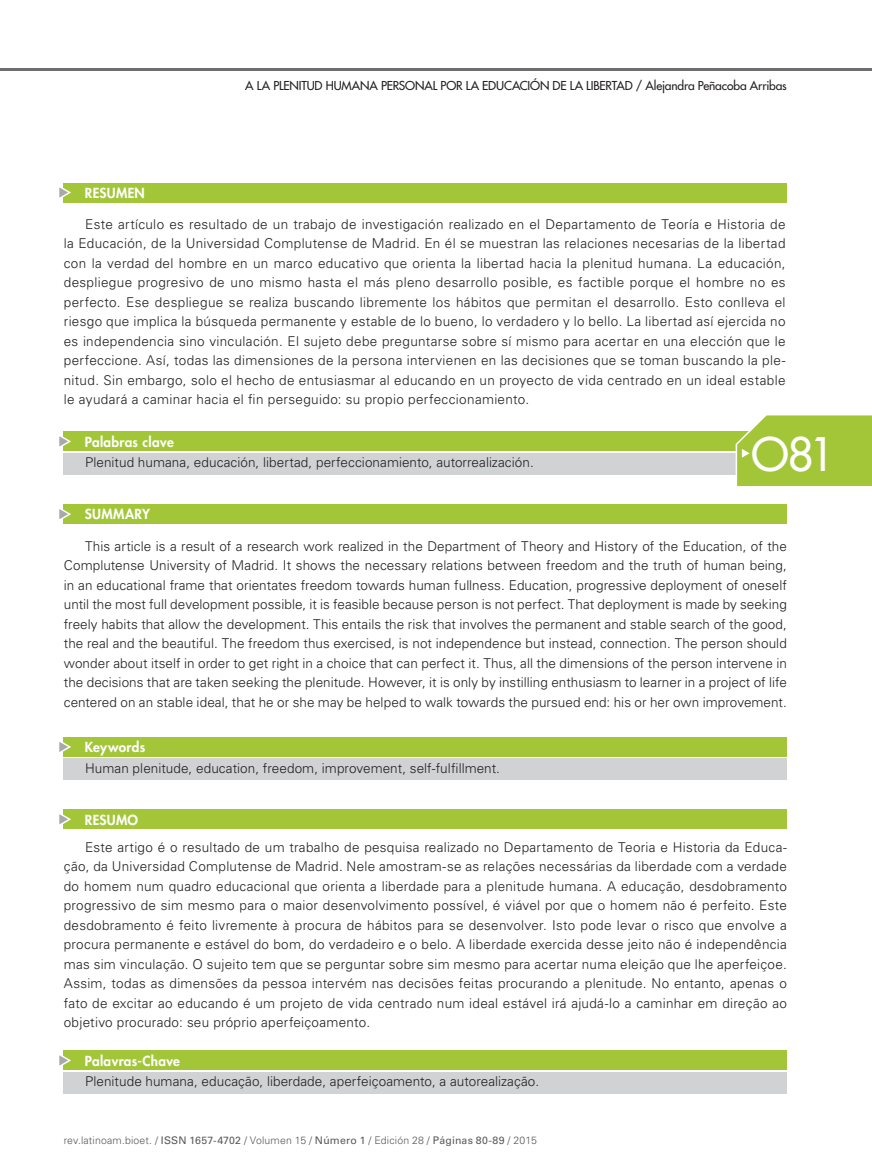
<style>
.page{position:relative;width:872px;height:1170px;background:#fff}
.page>*{position:absolute;margin:0;border:0;box-sizing:border-box;transform-origin:0 0}
.t1{font:500 45px "Futura Std";color:#fff}
.texto_corrido{font:300 13.5px/19.5px "Univers LT Std";letter-spacing:.005em;color:#231f20;text-align:justify}
.t2{font:800 13.5px "Futura Std";letter-spacing:.02em;color:#fff}
.t3{font:500 12px "Futura Std";letter-spacing:-.01em;color:#231f20}
.t4{font:300 10.5px "Univers LT Std";letter-spacing:.015em;color:#57585a}
.s1{font-weight:400}
</style>
<div class="page">
<hr style="left:0;top:68px;width:872px;height:2px;background:#6c6d70">
<div style="left:64px;top:183px;width:723px;height:19px;background:#a3c639"></div>
<div style="left:64px;top:504px;width:723px;height:19px;background:#a3c639"></div>
<div style="left:64px;top:809px;width:723px;height:19px;background:#a3c639"></div>
<div style="left:64px;top:432px;width:723px;height:19px;background:#a3c639"></div>
<div style="left:64px;top:737px;width:723px;height:19px;background:#a3c639"></div>
<div style="left:64px;top:1050px;width:723px;height:19px;background:#a3c639"></div>
<svg style="left:59px;top:184px;width:12px;height:17px"></svg>
<svg style="left:59px;top:505px;width:12px;height:18px"></svg>
<svg style="left:59px;top:810px;width:12px;height:18px"></svg>
<svg style="left:59px;top:433px;width:12px;height:17px"></svg>
<svg style="left:59px;top:738px;width:12px;height:17px"></svg>
<svg style="left:59px;top:1051px;width:12px;height:18px"></svg>
<div style="left:64px;top:453px;width:723px;height:21px;background:#d1d2d4"></div>
<div style="left:64px;top:758px;width:723px;height:21px;background:#d1d2d4"></div>
<div style="left:64px;top:1071px;width:723px;height:22px;background:#d1d2d4"></div>
<svg style="left:735px;top:415px;width:137px;height:71px;background:#accc4e"></svg>
<div style="left:751px;top:434px;width:107px;height:41px;background:#a3c639"></div>
<p class="t2" style="left:85px;top:184px;width:61px">RESUMEN</p>
<p class="t3" style="left:245px;top:78px;width:543px">A LA PLENITUD HUMANA PERSONAL POR LA EDUCACIÓN DE LA LIBERTAD / Alejandra Peñacoba Arribas</p>
<p class="texto_corrido" style="left:64px;top:214px;width:723px;text-indent:21px">Este artículo es resultado de un trabajo de investigación realizado en el Departamento de Teoría e Historia de la Educación, de la Universidad Complutense de Madrid. En él se muestran las relaciones necesarias de la libertad con la verdad del hombre en un marco educativo que orienta la libertad hacia la plenitud humana. La educación, despliegue progresivo de uno mismo hasta el más pleno desarrollo posible, es factible porque el hombre no es perfecto. Ese despliegue se realiza buscando libremente los hábitos que permitan el desarrollo. Esto conlleva el riesgo que implica la búsqueda permanente y estable de lo bueno, lo verdadero y lo bello. La libertad así ejercida no es independencia sino vinculación. El sujeto debe preguntarse sobre sí mismo para acertar en una elección que le perfeccione. Así, todas las dimensiones de la persona intervienen en las decisiones que se toman buscando la ple&shy;nitud. Sin embargo, solo el hecho de entusiasmar al educando en un proyecto de vida centrado en un ideal estable le ayudará a caminar hacia el fin perseguido: su propio perfeccionamiento.</p>
<p class="t1" style="left:751px;top:426px;width:85px">O81</p>
<p class="t2" style="left:85px;top:433px;width:90px">Palabras clave</p>
<p class="texto_corrido" style="left:85px;top:453px;width:450px">Plenitud humana, educación, libertad, perfeccionamiento, autorrealización.</p>
<p class="t2" style="left:85px;top:506px;width:67px">SUMMARY</p>
<p class="texto_corrido" style="left:64px;top:536px;width:724px;text-indent:21px">This article is a result of a research work realized in the Department of Theory and History of the Education, of the Complutense University of Madrid. It shows the necessary relations between freedom and the truth of human being, in an educational frame that orientates freedom towards human fullness. Education, progressive deployment of oneself until the most full development possible, it is feasible because person is not perfect. That deployment is made by seeking freely habits that allow the development. This entails the risk that involves the permanent and stable search of the good, the real and the beautiful. The freedom thus exercised, is not independence but instead, connection. The person should wonder about itself in order to get right in a choice that can perfect it. Thus, all the dimensions of the person intervene in the decisions that are taken seeking the plenitude. However, it is only by instilling enthusiasm to learner in a project of life centered on an stable ideal, that he or she may be helped to walk towards the pursued end: his or her own improvement.</p>
<p class="t2" style="left:85px;top:738px;width:62px">Keywords</p>
<p class="texto_corrido" style="left:85px;top:758px;width:416px">Human plenitude, education, freedom, improvement, self-fulfillment.</p>
<p class="t2" style="left:85px;top:811px;width:55px">RESUMO</p>
<p class="texto_corrido" style="left:64px;top:837px;width:724px;text-indent:21px">Este artigo é o resultado de um trabalho de pesquisa realizado no Departamento de Teoria e Historia da Educa&shy;ção, da Universidad Complutense de Madrid. Nele amostram-se as relações necessárias da liberdade com a verdade do homem num quadro educacional que orienta a liberdade para a plenitude humana. A educação, desdobramento progressivo de sim mesmo para o maior desenvolvimento possível, é viável por que o homem não é perfeito. Este desdobramento é feito livremente à procura de hábitos para se desenvolver. Isto pode levar o risco que envolve a procura permanente e estável do bom, do verdadeiro e o belo. A liberdade exercida desse jeito não é independência mas sim vinculação. O sujeito tem que se perguntar sobre sim mesmo para acertar numa eleição que lhe aperfeiçoe.<br>Assim, todas as dimensões da pessoa intervém nas decisões feitas procurando a plenitude. No entanto, apenas o fato de excitar ao educando é um projeto de vida centrado num ideal estável irá ajudá-lo a caminhar em direção ao objetivo procurado: seu próprio aperfeiçoamento.</p>
<p class="t2" style="left:85px;top:1052px;width:96px">Palavras-Chave</p>
<p class="texto_corrido" style="left:85px;top:1071px;width:455px">Plenitude humana, educação, liberdade, aperfeiçoamento, a autorealização.</p>
<p class="t4" style="left:64px;top:1133px;width:474px">rev.latinoam.bioet. / <span class="s1">ISSN 1657-4702</span> / Volumen 15 / <span class="s1">Número 1</span> / Edición 28 / <span class="s1">Páginas 80-89</span> / 2015</p>
</div>
